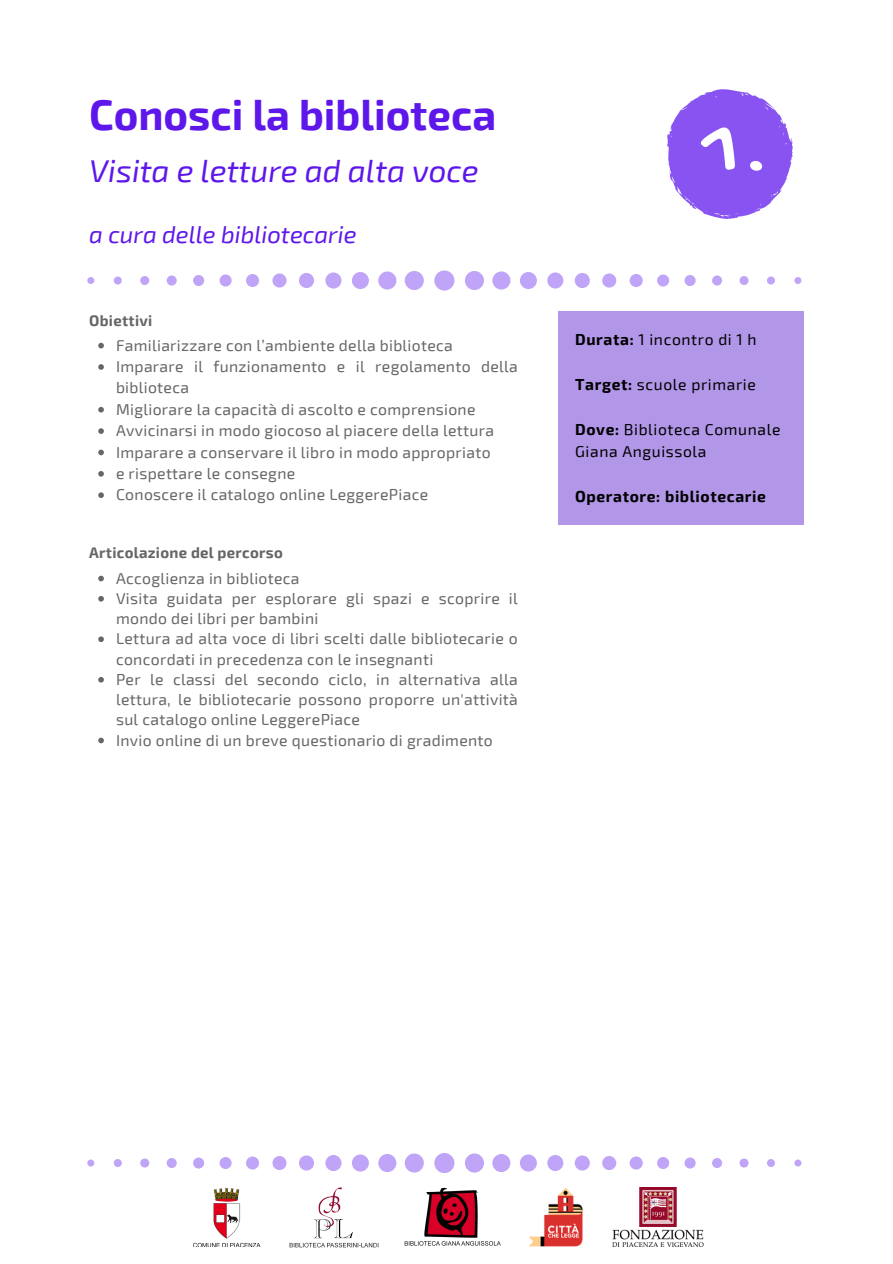
<style>
.page{position:relative;width:893px;height:1264px;background:#fff}
.page>*{position:absolute;margin:0;border:0;box-sizing:border-box;transform-origin:0 0}
.t1{font:95.85px "Gochi Hand";color:#fff}
.t2{font:700 42px "Exo 2";color:#5e17eb}
.t3{font:italic 31.5px "Exo 2";color:#5e17eb}
.t4{font:italic 24px "Exo 2";color:#5e17eb}
.t5{font:15.75px/20.2px "Exo 2";letter-spacing:.02em;color:#666}
.t6{font:15.6px/22.5px "Exo 2";letter-spacing:.04em;color:#000}
.t7{font:700 15.6px "Exo 2";letter-spacing:.04em;color:#000}
.t8{font:700 15px "Exo 2";letter-spacing:.02em;color:#666}
.s1{font-weight:700}
</style>
<div class="page">
<div style="left:558px;top:311px;width:245px;height:213px;background:#b296e8"></div>
<svg style="left:87px;top:270px;width:714px;height:20px"></svg>
<svg style="left:667px;top:89px;width:126px;height:129px"></svg>
<svg style="left:98px;top:343px;width:6px;height:5px"></svg>
<svg style="left:98px;top:364px;width:6px;height:6px"></svg>
<svg style="left:98px;top:407px;width:6px;height:5px"></svg>
<svg style="left:98px;top:428px;width:6px;height:6px"></svg>
<svg style="left:98px;top:449px;width:6px;height:6px"></svg>
<svg style="left:98px;top:471px;width:6px;height:5px"></svg>
<svg style="left:98px;top:492px;width:6px;height:6px"></svg>
<svg style="left:98px;top:575px;width:6px;height:6px"></svg>
<svg style="left:98px;top:596px;width:6px;height:5px"></svg>
<svg style="left:98px;top:636px;width:6px;height:6px"></svg>
<svg style="left:98px;top:677px;width:6px;height:5px"></svg>
<svg style="left:98px;top:737px;width:6px;height:6px"></svg>
<svg style="left:87px;top:1153px;width:714px;height:20px"></svg>
<img style="left:193px;top:1188px;width:67px;height:58px">
<img style="left:289px;top:1187px;width:89px;height:60px">
<img style="left:529px;top:1187px;width:54px;height:58px">
<img style="left:404px;top:1187px;width:96px;height:59px">
<img style="left:612px;top:1187px;width:91px;height:58px">
<p class="t2" style="left:89px;top:88px;width:408px">Conosci la biblioteca</p>
<p class="t3" style="left:89px;top:151px;width:391px">Visita e letture ad alta voce</p>
<p class="t4" style="left:89px;top:219px;width:269px">a cura delle bibliotecarie</p>
<p class="t8" style="left:89px;top:310px;width:64px">Obiettivi</p>
<p class="t5" style="left:116px;top:334px;width:338px">Familiarizzare con l’ambiente della biblioteca</p>
<p class="t5" style="left:116px;top:355px;width:403px;line-height:21.3px">Imparare il funzionamento e il regolamento della biblioteca</p>
<p class="t5" style="left:116px;top:398px;width:361px">Migliorare la capacità di ascolto e comprensione</p>
<p class="t5" style="left:116px;top:420px;width:379px">Avvicinarsi in modo giocoso al piacere della lettura</p>
<p class="t5" style="left:116px;top:441px;width:376px">Imparare a conservare il libro in modo appropriato</p>
<p class="t5" style="left:116px;top:462px;width:181px">e rispettare le consegne</p>
<p class="t5" style="left:116px;top:484px;width:313px">Conoscere il catalogo online LeggerePiace</p>
<p class="t8" style="left:89px;top:543px;width:195px">Articolazione del percorso</p>
<p class="t5" style="left:116px;top:567px;width:185px">Accoglienza in biblioteca</p>
<p class="t5" style="left:116px;top:587px;width:403px">Visita guidata per esplorare gli spazi e scoprire il mondo dei libri per bambini</p>
<p class="t5" style="left:116px;top:628px;width:403px">Lettura ad alta voce di libri scelti dalle bibliotecarie o concordati in precedenza con le insegnanti</p>
<p class="t5" style="left:116px;top:668px;width:403px;text-align:justify">Per le classi del secondo ciclo, in alternativa alla lettura, le bibliotecarie possono proporre un'attività sul catalogo online LeggerePiace</p>
<p class="t5" style="left:116px;top:729px;width:378px">Invio online di un breve questionario di gradimento</p>
<p class="t1" style="left:702px;top:98px;width:70px">1.</p>
<p class="t6" style="left:575px;top:327px;width:183px"><span class="s1">Durata:</span> 1 incontro di 1 h</p>
<p class="t6" style="left:575px;top:372px;width:182px"><span class="s1">Target:</span> scuole primarie</p>
<p class="t6" style="left:575px;top:417px;width:207px"><span class="s1">Dove:</span> Biblioteca Comunale<br>Giana Anguissola</p>
<p class="t7" style="left:575px;top:486px;width:192px">Operatore: bibliotecarie</p>
</div>
